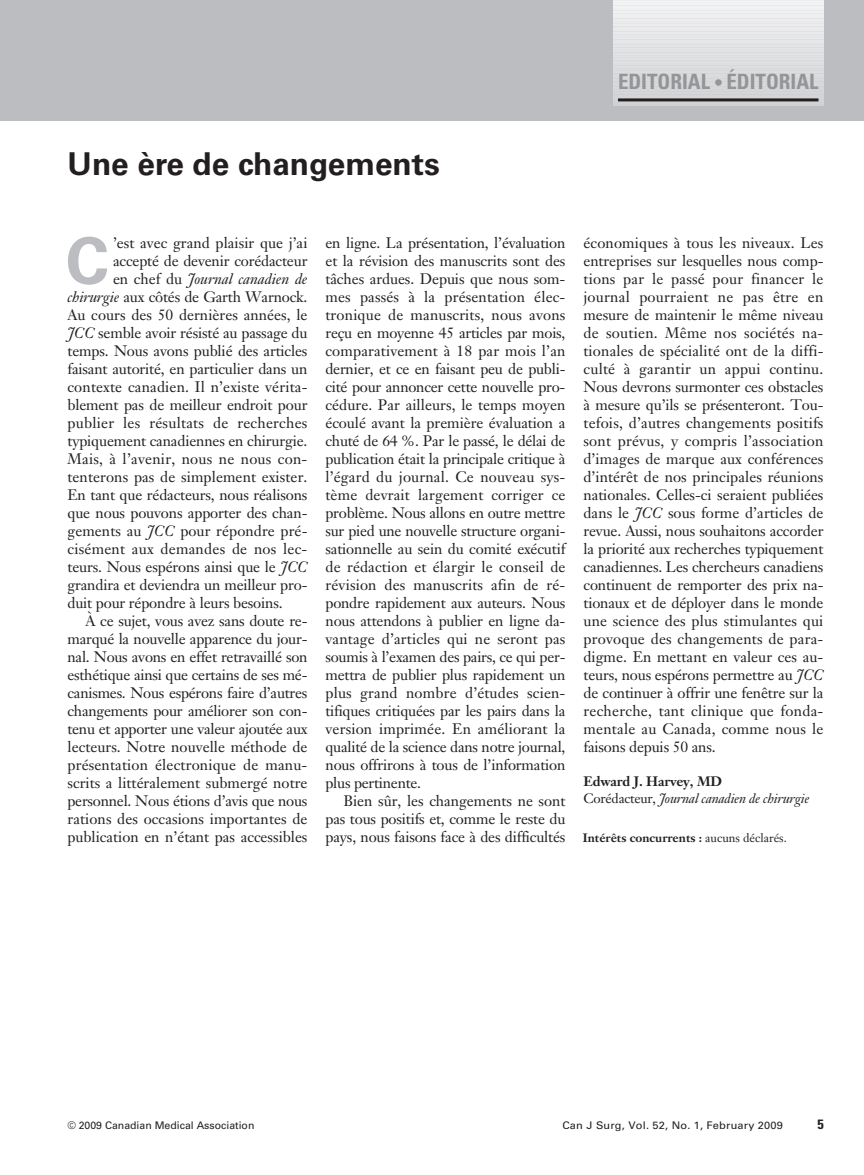
<style>
.page{position:relative;width:864px;height:1175px;background:#fff}
.page>*{position:absolute;margin:0;border:0;box-sizing:border-box;transform-origin:0 0}
.t1{font:700 64.65px "Univers";color:#bcbdc0}
.t2{font:700 31.5px "Univers";color:#231f20}
.t3{font:700 condensed 21px "Univers";color:#939598}
.t4{font:15px/18px "Janson Text";letter-spacing:-.01em;color:#231f20;text-align:justify}
.t5{font:15px "Janson Text";letter-spacing:.015em;color:#231f20}
.t6{font:15px "Janson Text";letter-spacing:.01em;color:#231f20}
.t7{font:italic 15px "Janson Text";color:#231f20}
.t8{font:italic 13.5px/16.5px "Janson Text";letter-spacing:-.015em;color:#231f20}
.t9{font:700 condensed 13.5px "Univers";color:#231f20;scale:1.05 1}
.t10{font:700 12px "Janson Text";color:#231f20}
.t11{font:10.5px "Univers";color:#231f20;scale:1.05 1}
.t12{font:10.5px "Univers";color:#231f20}
.s1{font-size:18px}
.s2{font-style:normal}
.s3{font-style:italic}
.s4{font-weight:700;font-style:normal}
.s5{font-weight:400}
</style>
<div class="page">
<div style="left:0;top:0;width:864px;height:120px;background:#bcbdc0"></div>
<hr style="left:614px;top:104px;width:209px;height:2px;background:#d1d2d4">
<hr style="left:614px;top:102px;width:209px;height:3px;background:#d2d3d5">
<svg style="left:614px;top:100px;width:209px;height:2px"></svg>
<hr style="left:614px;top:97px;width:209px;height:3px;background:#d4d5d7">
<hr style="left:614px;top:94px;width:209px;height:3px;background:#d4d5d7">
<hr style="left:614px;top:91px;width:209px;height:4px;background:#d5d6d8">
<hr style="left:614px;top:89px;width:209px;height:3px;background:#d6d7d9">
<hr style="left:614px;top:86px;width:209px;height:3px;background:#d7d8da">
<hr style="left:614px;top:84px;width:209px;height:3px;background:#d8d9db">
<hr style="left:614px;top:81px;width:209px;height:3px;background:#d8d9db">
<hr style="left:614px;top:78px;width:209px;height:4px;background:#d9dadc">
<hr style="left:614px;top:76px;width:209px;height:3px;background:#dadbdd">
<hr style="left:614px;top:73px;width:209px;height:3px;background:#dbdcde">
<hr style="left:614px;top:70px;width:209px;height:4px;background:#dcdddf">
<hr style="left:614px;top:68px;width:209px;height:3px;background:#dcdddf">
<hr style="left:614px;top:65px;width:209px;height:4px;background:#dddee0">
<hr style="left:614px;top:63px;width:209px;height:3px;background:#dedfe1">
<hr style="left:614px;top:60px;width:209px;height:3px;background:#dfe0e2">
<hr style="left:614px;top:57px;width:209px;height:4px;background:#e0e1e3">
<hr style="left:614px;top:55px;width:209px;height:3px;background:#e1e2e4">
<hr style="left:614px;top:52px;width:209px;height:3px;background:#e1e2e4">
<hr style="left:614px;top:50px;width:209px;height:3px;background:#e2e3e5">
<hr style="left:614px;top:47px;width:209px;height:3px;background:#e3e4e6">
<hr style="left:614px;top:44px;width:209px;height:4px;background:#e4e5e7">
<hr style="left:614px;top:42px;width:209px;height:3px;background:#e5e6e8">
<hr style="left:614px;top:39px;width:209px;height:3px;background:#e6e7e9">
<hr style="left:614px;top:36px;width:209px;height:4px;background:#e7e8e9">
<hr style="left:614px;top:34px;width:209px;height:3px;background:#e8e9ea">
<hr style="left:614px;top:31px;width:209px;height:4px;background:#e9eaeb">
<hr style="left:614px;top:29px;width:209px;height:3px;background:#eaebec">
<hr style="left:614px;top:26px;width:209px;height:3px;background:#ebebed">
<hr style="left:614px;top:23px;width:209px;height:4px;background:#ececee">
<hr style="left:614px;top:21px;width:209px;height:3px;background:#ededee">
<hr style="left:614px;top:18px;width:209px;height:4px;background:#eeeeef">
<hr style="left:614px;top:16px;width:209px;height:3px;background:#efeff0">
<hr style="left:614px;top:13px;width:209px;height:3px;background:#f0f0f1">
<hr style="left:614px;top:10px;width:209px;height:4px;background:#f0f1f2">
<hr style="left:614px;top:8px;width:209px;height:3px;background:#f1f2f3">
<hr style="left:614px;top:5px;width:209px;height:3px;background:#f2f3f4">
<svg style="left:614px;top:3px;width:209px;height:3px"></svg>
<hr style="left:614px;top:0;width:209px;height:3px;background:#f4f5f5">
<hr style="left:618px;top:98px;width:201px;height:3px;background:#231f20">
<h3 class="t3" style="left:618px;top:74px;width:202px">EDITORIAL <span class="s1">•</span> ÉDITORIAL</h3>
<h2 class="t2" style="left:68px;top:152px;width:374px">Une ère de changements</h2>
<h1 class="t1" style="left:66px;top:237px;width:45px">C</h1>
<p class="t4" style="left:113px;top:235px;width:196px">’est avec grand plaisir que j’ai</p>
<p class="t4" style="left:113px;top:253px;width:196px">accepté de devenir corédacteur</p>
<p class="t7" style="left:113px;top:273px;width:196px"><span class="s2">en chef du</span> Journal canadien de</p>
<p class="t4" style="left:68px;top:289px;width:242px"><span class="s3">chirurgie</span> aux côtés de Garth Warnock.</p>
<p class="t4" style="left:68px;top:307px;width:242px">Au cours des 50 dernières années, le</p>
<p class="t4" style="left:68px;top:325px;width:242px"><span class="s3">JCC</span> semble avoir résisté au passage du</p>
<p class="t4" style="left:68px;top:343px;width:242px">temps. Nous avons publié des articles</p>
<p class="t4" style="left:68px;top:361px;width:242px">faisant autorité, en particulier dans un</p>
<p class="t6" style="left:68px;top:380px;width:242px">contexte canadien. Il n’existe vérita-</p>
<p class="t4" style="left:68px;top:397px;width:242px">blement pas de meilleur endroit pour</p>
<p class="t5" style="left:68px;top:416px;width:241px">publier les résultats de recherches</p>
<p class="t4" style="left:68px;top:433px;width:242px">typiquement canadiennes en chirurgie.</p>
<p class="t5" style="left:68px;top:452px;width:241px">Mais, à l’avenir, nous ne nous con-</p>
<p class="t4" style="left:68px;top:469px;width:242px">tenterons pas de simplement exister.</p>
<p class="t4" style="left:68px;top:487px;width:242px">En tant que rédacteurs, nous réalisons</p>
<p class="t4" style="left:68px;top:505px;width:242px">que nous pouvons apporter des chan-</p>
<p class="t4" style="left:68px;top:523px;width:242px">gements au <span class="s3">JCC</span> pour répondre pré-</p>
<p class="t5" style="left:68px;top:542px;width:241px">cisément aux demandes de nos lec-</p>
<p class="t4" style="left:68px;top:559px;width:242px">teurs. Nous espérons ainsi que le <span class="s3">JCC</span></p>
<p class="t4" style="left:68px;top:577px;width:242px">grandira et deviendra un meilleur pro-</p>
<p class="t4" style="left:68px;top:595px;width:217px">duit pour répondre à leurs besoins.</p>
<p class="t4" style="left:86px;top:613px;width:224px">À ce sujet, vous avez sans doute re-</p>
<p class="t4" style="left:68px;top:631px;width:242px">marqué la nouvelle apparence du jour-</p>
<p class="t4" style="left:68px;top:649px;width:242px">nal. Nous avons en effet retravaillé son</p>
<p class="t4" style="left:68px;top:667px;width:242px">esthétique ainsi que certains de ses mé-</p>
<p class="t4" style="left:68px;top:685px;width:242px">canismes. Nous espérons faire d’autres</p>
<p class="t4" style="left:68px;top:703px;width:242px">changements pour améliorer son con-</p>
<p class="t4" style="left:68px;top:721px;width:242px">tenu et apporter une valeur ajoutée aux</p>
<p class="t4" style="left:68px;top:739px;width:241px">lecteurs. Notre nouvelle méthode de</p>
<p class="t6" style="left:68px;top:758px;width:241px">présentation électronique de manu-</p>
<p class="t4" style="left:68px;top:775px;width:241px">scrits a littéralement submergé notre</p>
<p class="t4" style="left:68px;top:793px;width:242px">personnel. Nous étions d’avis que nous</p>
<p class="t4" style="left:68px;top:811px;width:242px">rations des occasions importantes de</p>
<p class="t4" style="left:68px;top:829px;width:242px">publication en n’étant pas accessibles</p>
<p class="t4" style="left:326px;top:235px;width:242px">en ligne. La présentation, l’évaluation et la révision des manuscrits sont des tâches ardues. Depuis que nous som&shy;mes passés à la présentation élec&shy;tronique de manuscrits, nous avons reçu en moyenne 45 articles par mois, comparativement à 18 par mois l’an dernier, et ce en faisant peu de publi&shy;cité pour annoncer cette nouvelle pro&shy;cédure. Par ailleurs, le temps moyen écoulé avant la première évaluation a chuté de 64 %. Par le passé, le délai de publication était la principale critique à l’égard du journal. Ce nouveau sys&shy;tème devrait largement corriger ce problème. Nous allons en outre mettre sur pied une nouvelle structure organi&shy;sationnelle au sein du comité exécutif de rédaction et élargir le conseil de révision des manuscrits afin de ré&shy;pondre rapidement aux auteurs. Nous nous attendons à publier en ligne da&shy;vantage d’articles qui ne seront pas soumis à l’examen des pairs, ce qui per&shy;mettra de publier plus rapidement un plus grand nombre d’études scien&shy;tifiques critiquées par les pairs dans la version imprimée. En améliorant la qualité de la science dans notre journal, nous offrirons à tous de l’information plus pertinente.</p>
<p class="t4" style="left:326px;top:793px;width:242px;text-indent:18px">Bien sûr, les changements ne sont pas tous positifs et, comme le reste du pays, nous faisons face à des difficultés</p>
<p class="t4" style="left:584px;top:235px;width:242px">économiques à tous les niveaux. Les entreprises sur lesquelles nous comp&shy;tions par le passé pour financer le journal pourraient ne pas être en mesure de maintenir le même niveau de soutien. Même nos sociétés na&shy;tionales de spécialité ont de la diffi&shy;culté à garantir un appui continu.<br>Nous devrons surmonter ces obstacles à mesure qu’ils se présenteront. Tou&shy;tefois, d’autres changements positifs sont prévus, y compris l’association d’images de marque aux conférences d’intérêt de nos principales réunions nationales. Celles-ci seraient publiées dans le <span class="s3">JCC</span> sous forme d’articles de revue. Aussi, nous souhaitons accorder la priorité aux recherches typiquement canadiennes. Les chercheurs canadiens continuent de remporter des prix na&shy;tionaux et de déployer dans le monde une science des plus stimulantes qui provoque des changements de para&shy;digme. En mettant en valeur ces au&shy;teurs, nous espérons permettre au <span class="s3">JCC </span>de continuer à offrir une fenêtre sur la recherche, tant clinique que fonda&shy;mentale au Canada, comme nous le faisons depuis 50 ans.</p>
<p class="t8" style="left:584px;top:775px;width:228px"><span class="s4">Edward J. Harvey, MD<br></span><span class="s2">Corédacteur,</span> Journal canadien de chirurgie</p>
<p class="t10" style="left:583px;top:832px;width:205px">Intérêts concurrents : <span class="s5">aucuns déclarés.</span></p>
<p class="t12" style="left:68px;top:1121px;width:188px">© 2009 Canadian Medical Association</p>
<p class="t11" style="left:562px;top:1121px;width:212px">Can J Surg, Vol. 52, No. 1, February 2009</p>
<p class="t9" style="left:817px;top:1119px;width:7px">5</p>
</div>
